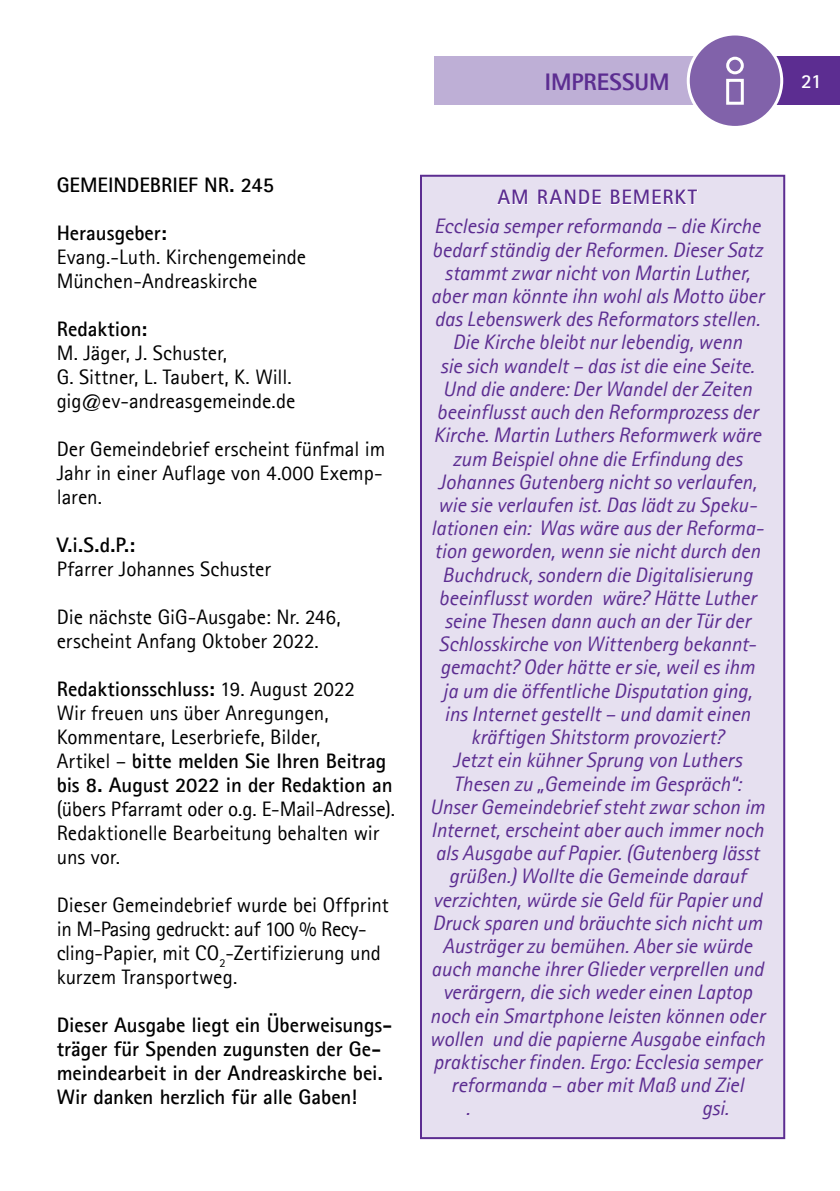
<style>
.page{position:relative;width:840px;height:1191px;background:#fff}
.page>*{position:absolute;margin:0;border:0;box-sizing:border-box;transform-origin:0 0}
.t1{font:800 24px "Agfa Rotis Sans Serif";color:#5c2d91}
.t2{font:italic 21px "Agfa Rotis Sans Serif";letter-spacing:-.005em;color:#5c2d91}
.t3{font:21px/24px "Agfa Rotis Sans Serif";letter-spacing:-.005em;color:#000}
.t4{font:700 21px/24px "Agfa Rotis Sans Serif";letter-spacing:-.005em;color:#000}
.t5{font:700 21px "Agfa Rotis Sans Serif";letter-spacing:.05em;color:#5c2d91}
.t6{font:700 20px "Agfa Rotis Sans Serif";color:#fff}
.s1{font-weight:700}
</style>
<div class="page">
<div style="left:434px;top:57px;width:263px;height:48px;background:#beafd6"></div>
<div style="left:758px;top:57px;width:81px;height:48px;background:#5c2d91"></div>
<div style="left:687px;top:34px;width:94px;height:93px;background:#8162aa;border-radius:50%"></div>
<div style="left:686px;top:33px;width:96px;height:96px;border:3px solid #fff;border-radius:50%"></div>
<div style="left:725px;top:57px;width:18px;height:17px;border:3px solid #fff;border-radius:50%"></div>
<div style="left:725px;top:79px;width:18px;height:26px;border:3px solid #fff"></div>
<div style="left:420px;top:174px;width:365px;height:966px;background:#e6e0f0"></div>
<svg style="left:496px;top:189px;width:31px;height:16px"></svg>
<svg style="left:537px;top:189px;width:64px;height:16px"></svg>
<svg style="left:610px;top:189px;width:87px;height:16px"></svg>
<p class="t4" style="left:57px;top:173px;width:218px">Gemei ndeBRIEF Nr. 245</p>
<p class="t4" style="left:57px;top:221px;width:111px">Herausgeber:</p>
<p class="t3" style="left:57px;top:245px;width:251px">Evang.-Luth. Kirchengemeinde<br>München-Andreaskirche</p>
<p class="t4" style="left:57px;top:317px;width:92px">Redaktion:</p>
<p class="t3" style="left:57px;top:341px;width:240px">M. Jäger, J. Schuster,<br>G. Sittner, L. Taubert, K. Will. gig@ev-andreasgemeinde.de</p>
<p class="t3" style="left:57px;top:437px;width:330px">Der Gemeindebrief erscheint fünfmal im<br>Jahr in einer Auflage von 4.000 Exemp&shy;laren.</p>
<p class="t4" style="left:57px;top:533px;width:80px">V.i.S.d.P.:</p>
<p class="t3" style="left:57px;top:557px;width:216px">Pfarrer Johannes Schuster</p>
<p class="t3" style="left:57px;top:605px;width:285px">Die nächste GiG-Ausgabe: Nr. 246, erscheint Anfang Oktober 2022.</p>
<p class="t3" style="left:57px;top:677px;width:337px"><span class="s1">Redaktionsschluss:</span> 19. August 2022<br>Wir freuen uns über Anregungen, Kommentare, Leserbriefe, Bilder,<br>Artikel – <span class="s1">bitte melden Sie Ihren Beitrag bis 8. August 2022 in der Redaktion an</span></p>
<p class="t3" style="left:57px;top:797px;width:340px">(übers Pfarramt oder o.g. E-Mail-Adresse).<br>Redaktionelle Bearbeitung behalten wir uns vor.</p>
<p class="t3" style="left:57px;top:893px;width:333px">Dieser Gemeindebrief wurde bei Offprint in M-Pasing gedruckt: auf 100 % Recy&shy;cling-Papier, mit CO<sub>2</sub>-Zertifizierung und kurzem Transportweg.</p>
<p class="t4" style="left:57px;top:1013px;width:337px">Dieser Ausgabe liegt ein Überweisungs&shy;träger für Spenden zugunsten der Ge&shy;meindearbeit in der Andreaskirche bei.<br>Wir danken herzlich für alle Gaben!</p>
<p class="t1" style="left:544px;top:67px;width:123px">IMPRESSUM</p>
<p class="t6" style="left:800px;top:68px;width:22px">21</p>
<p class="t5" style="left:497px;top:184px;width:166px">Am Rande bemerkt</p>
<p class="t2" style="left:434px;top:214px;width:328px">Ecclesia semper reformanda – die Kirche</p>
<p class="t2" style="left:431px;top:237px;width:332px">bedarf ständig der Reformen. Dieser Satz</p>
<p class="t2" style="left:444px;top:260px;width:307px">stammt zwar nicht von Martin Luther,</p>
<p class="t2" style="left:430px;top:283px;width:334px">aber man könnte ihn wohl als Motto über</p>
<p class="t2" style="left:434px;top:307px;width:327px">das Lebenswerk des Reformators stellen.</p>
<p class="t2" style="left:452px;top:330px;width:291px">Die Kirche bleibt nur lebendig, wenn</p>
<p class="t2" style="left:440px;top:353px;width:316px">sie sich wandelt – das ist die eine Seite.</p>
<p class="t2" style="left:442px;top:376px;width:310px">Und die andere: Der Wandel der Zeiten</p>
<p class="t2" style="left:436px;top:399px;width:323px">beeinflusst auch den Reformprozess der</p>
<p class="t2" style="left:433px;top:423px;width:329px">Kirche. Martin Luthers Reformwerk wäre</p>
<p class="t2" style="left:452px;top:446px;width:291px">zum Beispiel ohne die Erfindung des</p>
<p class="t2" style="left:437px;top:469px;width:320px">Johannes Gutenberg nicht so verlaufen,</p>
<p class="t2" style="left:437px;top:492px;width:320px">wie sie verlaufen ist. Das lädt zu Speku-</p>
<p class="t2" style="left:430px;top:515px;width:334px">lationen ein: Was wäre aus der Reforma-</p>
<p class="t2" style="left:434px;top:539px;width:327px">tion geworden, wenn sie nicht durch den</p>
<p class="t2" style="left:442px;top:562px;width:311px">Buchdruck, sondern die Digitalisierung</p>
<p class="t2" style="left:438px;top:585px;width:319px">beeinflusst worden wäre? Hätte Luther</p>
<p class="t2" style="left:444px;top:608px;width:307px">seine Thesen dann auch an der Tür der</p>
<p class="t2" style="left:438px;top:631px;width:319px">Schlosskirche von Wittenberg bekannt-</p>
<p class="t2" style="left:440px;top:655px;width:316px">gemacht? Oder hätte er sie, weil es ihm</p>
<p class="t2" style="left:442px;top:678px;width:311px">ja um die öffentliche Disputation ging,</p>
<p class="t2" style="left:444px;top:701px;width:307px">ins Internet gestellt – und damit einen</p>
<p class="t2" style="left:470px;top:724px;width:254px">kräftigen Shitstorm provoziert?</p>
<p class="t2" style="left:452px;top:748px;width:290px">Jetzt ein kühner Sprung von Luthers</p>
<p class="t2" style="left:453px;top:771px;width:289px">Thesen zu „Gemeinde im Gespräch“:</p>
<p class="t2" style="left:429px;top:794px;width:336px">Unser Gemeindebrief steht zwar schon im</p>
<p class="t2" style="left:430px;top:817px;width:334px">Internet, erscheint aber auch immer noch</p>
<p class="t2" style="left:435px;top:840px;width:325px">als Ausgabe auf Papier. (Gutenberg lässt</p>
<p class="t2" style="left:448px;top:864px;width:298px">grüßen.) Wollte die Gemeinde darauf</p>
<p class="t2" style="left:432px;top:887px;width:330px">verzichten, würde sie Geld für Papier und</p>
<p class="t2" style="left:432px;top:910px;width:331px">Druck sparen und bräuchte sich nicht um</p>
<p class="t2" style="left:442px;top:933px;width:311px">Austräger zu bemühen. Aber sie würde</p>
<p class="t2" style="left:431px;top:956px;width:334px">auch manche ihrer Glieder verprellen und</p>
<p class="t2" style="left:442px;top:980px;width:310px">verärgern, die sich weder einen Laptop</p>
<p class="t2" style="left:429px;top:1003px;width:336px">noch ein Smartphone leisten können oder</p>
<p class="t2" style="left:429px;top:1026px;width:337px">wollen und die papierne Ausgabe einfach</p>
<p class="t2" style="left:433px;top:1049px;width:330px">praktischer finden. Ergo: Ecclesia semper</p>
<p class="t2" style="left:450px;top:1072px;width:294px">reformanda – aber mit Maß und Ziel</p>
<p class="t2" style="left:465px;top:1096px;width:6px">.</p>
<p class="t2" style="left:701px;top:1096px;width:28px">gsi.</p>
</div>
